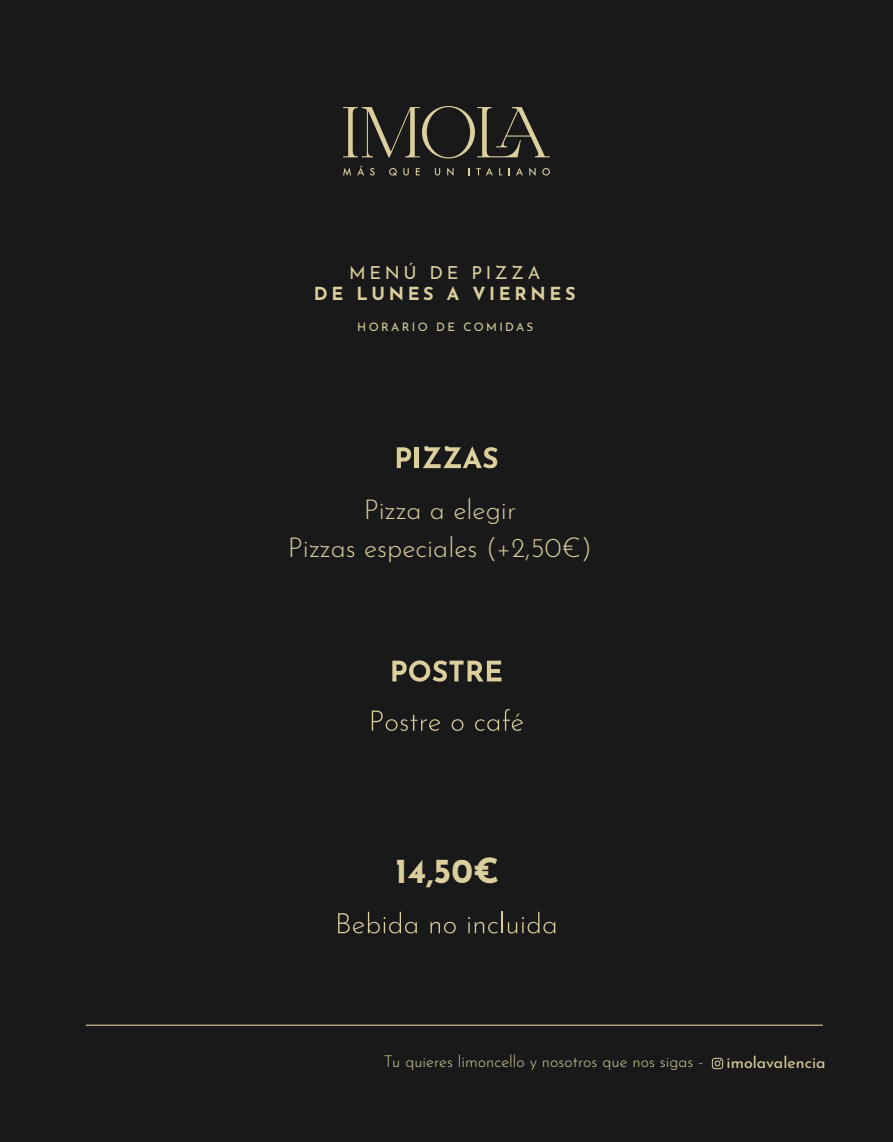
<style>
.page{position:relative;width:893px;height:1142px;background:#191919}
.page>*{position:absolute;margin:0;border:0;box-sizing:border-box;transform-origin:0 0}
.t1{font:700 34.5px "Josefin Sans";color:#dbcf9e}
.t2{font:300 27px/38.4px "Josefin Sans";color:#dbcf9e;text-align:center}
.t3{font:700 18px "Josefin Sans";letter-spacing:.2em;color:#dbcf9e}
.t4{font:18px "Josefin Sans";letter-spacing:.2em;color:#dbcf9e}
.t5{font:300 16.05px "Josefin Sans";color:#dbcf9e}
.t6{font:16.05px "Josefin Sans";color:#dbcf9e}
.t7{font:11.7px "Josefin Sans";letter-spacing:.2em;color:#dbcf9e}
</style>
<div class="page">
<svg style="left:343px;top:106px;width:207px;height:52px"></svg>
<svg style="left:343px;top:168px;width:8px;height:8px"></svg>
<svg style="left:357px;top:166px;width:7px;height:9px"></svg>
<svg style="left:370px;top:168px;width:5px;height:8px"></svg>
<svg style="left:389px;top:168px;width:8px;height:8px"></svg>
<svg style="left:403px;top:168px;width:6px;height:8px"></svg>
<svg style="left:416px;top:168px;width:4px;height:7px"></svg>
<svg style="left:435px;top:168px;width:5px;height:8px"></svg>
<svg style="left:447px;top:168px;width:7px;height:8px"></svg>
<svg style="left:476px;top:168px;width:17px;height:7px"></svg>
<svg style="left:499px;top:168px;width:3px;height:7px"></svg>
<svg style="left:516px;top:168px;width:7px;height:7px"></svg>
<svg style="left:529px;top:168px;width:7px;height:8px"></svg>
<svg style="left:542px;top:168px;width:8px;height:8px"></svg>
<svg style="left:397px;top:447px;width:14px;height:21px"></svg>
<hr style="left:415px;top:447px;width:4px;height:21px;background:#dbcf9e">
<svg style="left:423px;top:446px;width:74px;height:22px"></svg>
<svg style="left:392px;top:660px;width:109px;height:22px"></svg>
<svg style="left:372px;top:711px;width:68px;height:20px"></svg>
<svg style="left:452px;top:719px;width:11px;height:12px"></svg>
<svg style="left:475px;top:709px;width:48px;height:22px"></svg>
<svg style="left:338px;top:912px;width:79px;height:21px"></svg>
<svg style="left:431px;top:922px;width:25px;height:11px"></svg>
<svg style="left:468px;top:917px;width:30px;height:16px"></svg>
<hr style="left:501px;top:912px;width:2px;height:21px;background:#dbcf9e">
<svg style="left:508px;top:912px;width:47px;height:22px"></svg>
<svg style="left:712px;top:1058px;width:11px;height:11px"></svg>
<hr style="left:86px;top:1025px;width:737px;height:1px;background:#dbcf9e">
<p class="t4" style="left:349px;top:258px;width:193px">MENÚ DE PIZZA</p>
<p class="t3" style="left:314px;top:278px;width:263px">DE LUNES A VIERNES</p>
<p class="t7" style="left:357px;top:317px;width:178px">HORARIO DE COMIDAS</p>
<h2 class="t2" style="left:288px;top:488px;width:306px">Pizza a elegir<br>Pizzas especiales (+2,50€)</h2>
<h1 class="t1" style="left:396px;top:840px;width:105px">14,50€</h1>
<p class="t5" style="left:384px;top:1049px;width:321px">Tu quieres limoncello y nosotros que nos sigas -</p>
<p class="t6" style="left:727px;top:1049px;width:100px">imolavalencia</p>
</div>
